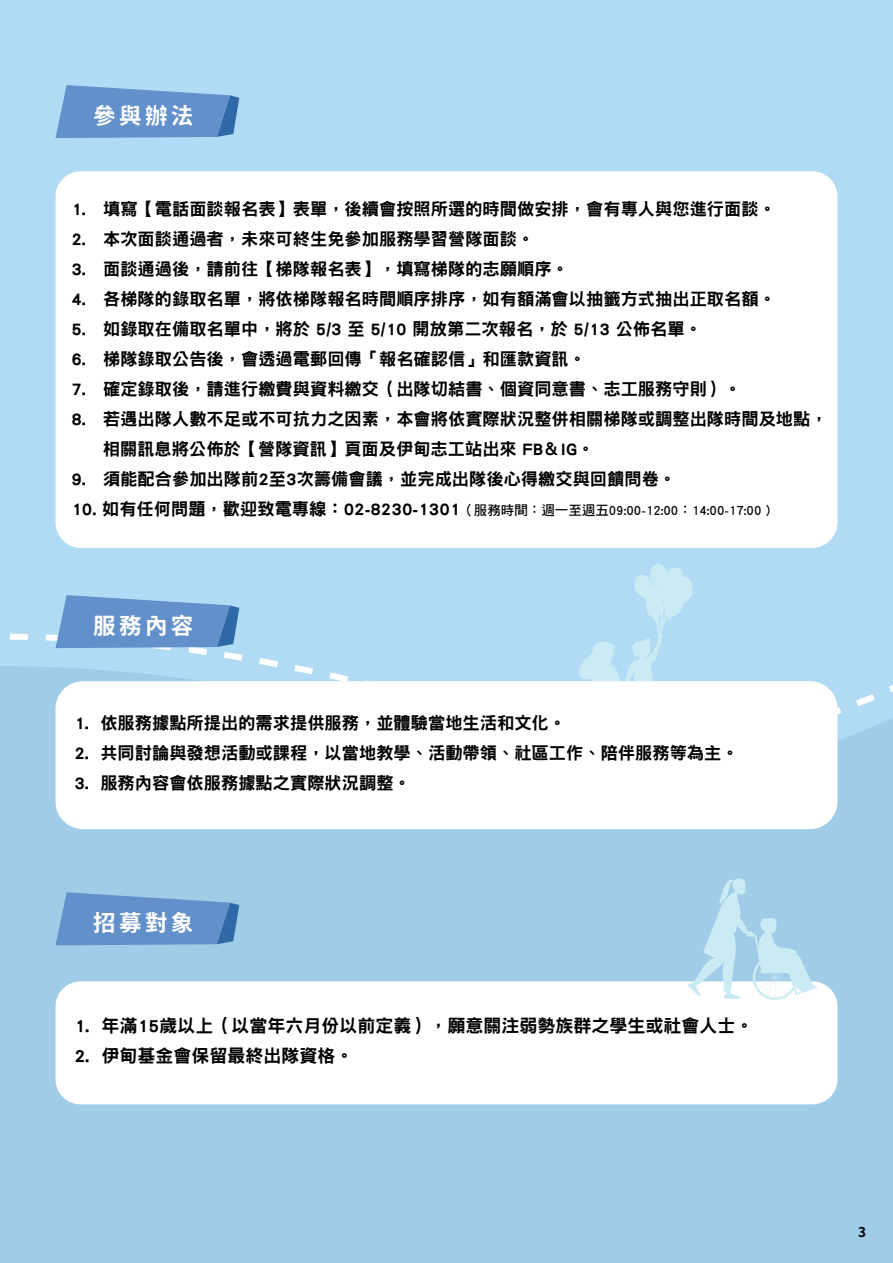
<style>
.page{position:relative;width:893px;height:1263px;background:#b1dbf4}
.page>*{position:absolute;margin:0;border:0;box-sizing:border-box;transform-origin:0 0}
.t1{font:700 22.5px "Noto Sans CJ Ktc";letter-spacing:.15em;color:#fff}
.t2{font:18px "DF Hei Std W9";color:#000}
.t3{font:17.25px/30px "DF Hei Std W9";color:#000}
.t4{font:13.5px "DF Hei Std W7";color:#000}
.t5{font:700 13.5px "Noto Sans CJ Ktc";color:#000}
.s1{font-family:"DF Hei Std W9";font-size:17.25px}
</style>
<div class="page">
<div style="left:0;top:877px;width:893px;height:386px;background:#a1cce8"></div>
<svg style="left:0;top:513px;width:893px;height:364px"></svg>
<svg style="left:578px;top:564px;width:115px;height:117px"></svg>
<svg style="left:56px;top:85px;width:183px;height:53px;background:#6b99cf"></svg>
<div style="left:56px;top:171px;width:781px;height:377px;background:#fff;border-radius:26px"></div>
<svg style="left:56px;top:595px;width:183px;height:53px;background:#6b99cf"></svg>
<div style="left:56px;top:681px;width:781px;height:148px;background:#fff;border-radius:27px"></div>
<svg style="left:56px;top:892px;width:183px;height:53px;background:#6897cd"></svg>
<div style="left:56px;top:981px;width:781px;height:123px;background:#fff;border-radius:25px"></div>
<svg style="left:688px;top:878px;width:129px;height:122px"></svg>
<h1 class="t1" style="left:93px;top:103px;width:102px">參與辦法</h1>
<p class="t3" style="left:71px;top:193px;width:706px">1. 填寫【電話面談報名表】表單，後續會按照所選的時間做安排，會有專人與您進行面談。</p>
<p class="t3" style="left:71px;top:223px;width:465px">2. 本次面談通過者，未來可終生免參加服務學習營隊面談。</p>
<p class="t3" style="left:71px;top:253px;width:499px">3. 面談通過後，請前往【梯隊報名表】，填寫梯隊的志願順序。</p>
<p class="t3" style="left:71px;top:283px;width:706px">4. 各梯隊的錄取名單，將依梯隊報名時間順序排序，如有額滿會以抽籤方式抽出正取名額。</p>
<p class="t3" style="left:71px;top:313px;width:632px">5. 如錄取在備取名單中，將於 5/3 至 5/10 開放第二次報名，於 5/13 公佈名單。</p>
<p class="t3" style="left:71px;top:343px;width:516px">6. 梯隊錄取公告後，會透過電郵回傳「報名確認信」和匯款資訊。</p>
<p class="t3" style="left:71px;top:373px;width:672px">7. 確定錄取後，請進行繳費與資料繳交（出隊切結書、個資同意書、志工服務守則）。</p>
<p class="t3" style="left:103px;top:403px;width:726px;text-indent:-31px">8. 若遇出隊人數不足或不可抗力之因素，本會將依實際狀況整併相關梯隊或調整出隊時間及地點，相關訊息將公佈於【營隊資訊】頁面及伊甸志工站出來 FB＆IG。</p>
<p class="t3" style="left:71px;top:463px;width:606px">9. 須能配合參加出隊前2至3次籌備會議，並完成出隊後心得繳交與回饋問卷。</p>
<p class="t4" style="left:71px;top:502px;width:701px"><span class="s1">10. 如有任何問題，歡迎致電專線：02-8230-1301</span>（服務時間：週一至週五09:00-12:00：14:00-17:00 )</p>
<h1 class="t1" style="left:93px;top:613px;width:102px">服務內容</h1>
<p class="t3" style="left:74px;top:708px;width:493px">1. 依服務據點所提出的需求提供服務，並體驗當地生活和文化。</p>
<p class="t3" style="left:74px;top:738px;width:666px">2. 共同討論與發想活動或課程，以當地教學、活動帶領、社區工作、陪伴服務等為主。</p>
<p class="t3" style="left:74px;top:768px;width:338px">3. 服務內容會依服務據點之實際狀況調整。</p>
<h1 class="t1" style="left:93px;top:910px;width:102px">招募對象</h1>
<p class="t2" style="left:74px;top:1015px;width:681px">1. 年滿15歲以上（以當年六月份以前定義），願意關注弱勢族群之學生或社會人士。</p>
<p class="t2" style="left:74px;top:1045px;width:281px">2. 伊甸基金會保留最終出隊資格。</p>
<p class="t5" style="left:858px;top:1224px;width:9px">3</p>
</div>
